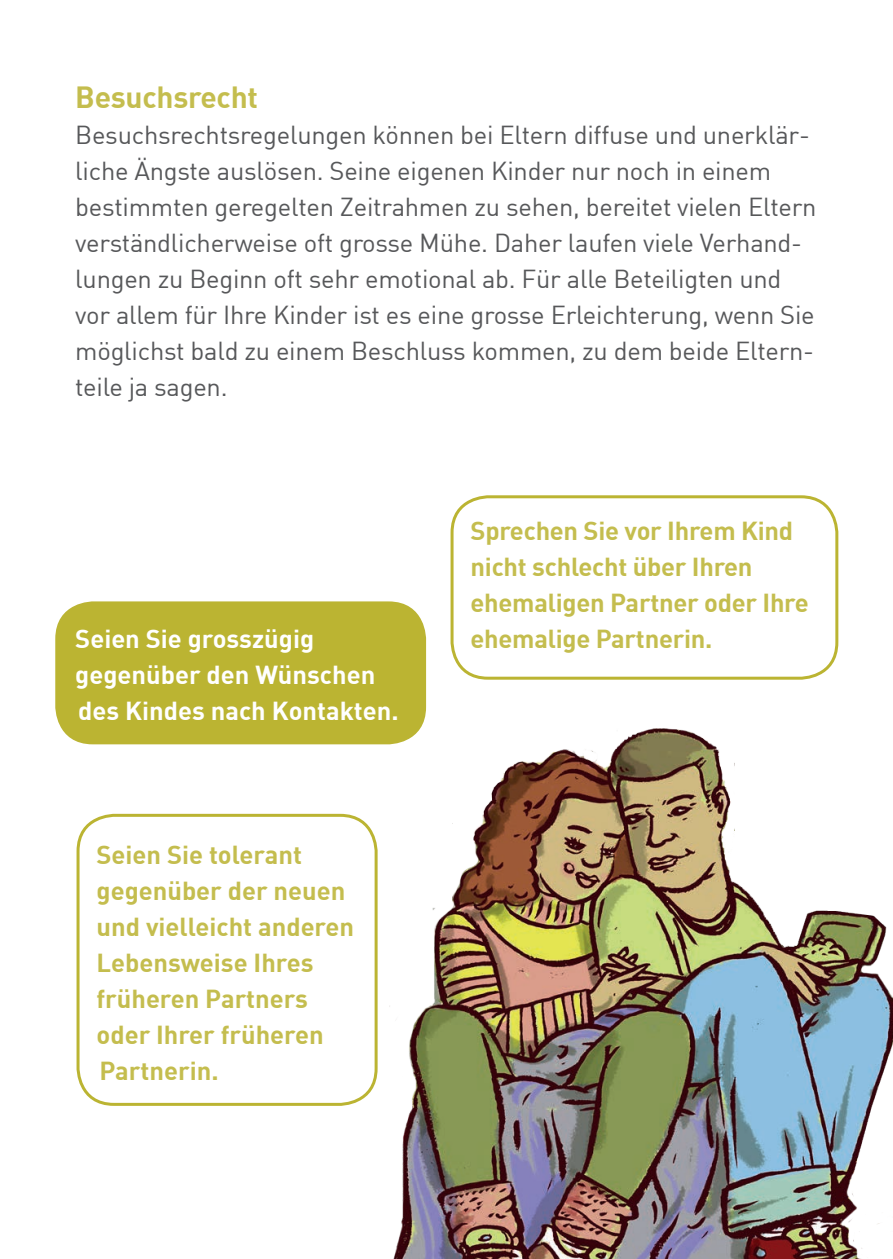
<style>
.page{position:relative;width:893px;height:1259px;background:#fff}
.page>*{position:absolute;margin:0;border:0;box-sizing:border-box;transform-origin:0 0}
.t1{font:700 30px "DIN";letter-spacing:-.01em;color:#c4bd4e}
.t2{font:25.5px/36px "DIN";letter-spacing:-.01em;color:#57585a}
.t3{font:700 25.5px/36px "DIN";letter-spacing:-.01em;color:#c4bd4e}
.t4{font:700 25.5px/36px "DIN";color:#fff}
</style>
<div class="page">
<img style="left:387px;top:716px;width:506px;height:543px">
<div style="left:451px;top:495px;width:387px;height:184px;border:3px solid #bbb432;border-radius:36px"></div>
<div style="left:57px;top:603px;width:368px;height:140px;background:#bbb432;border-radius:36px"></div>
<div style="left:55px;top:601px;width:371px;height:143px;border:3px solid #bbb432;border-radius:36px"></div>
<div style="left:77px;top:814px;width:301px;height:292px;border:3px solid #bbb432;border-radius:36px"></div>
<p class="t1" style="left:75px;top:78px;width:184px">Besuchsrecht</p>
<p class="t2" style="left:75px;top:116px;width:743px">Besuchsrechtsregelungen können bei Eltern diffuse und unerklär&shy;liche Ängste auslösen. Seine eigenen Kinder nur noch in einem bestimmten geregelten Zeitrahmen zu sehen, bereitet vielen Eltern verständlicherweise oft grosse Mühe. Daher laufen viele Verhand&shy;lungen zu Beginn oft sehr emotional ab. Für alle Beteiligten und vor allem für Ihre Kinder ist es eine grosse Erleichterung, wenn Sie möglichst bald zu einem Beschluss kommen, zu dem beide Eltern&shy;teile ja sagen.</p>
<p class="t3" style="left:471px;top:512px;width:340px">Sprechen Sie vor Ihrem Kind nicht schlecht über Ihren ehemaligen Partner oder Ihre</p>
<p class="t4" style="left:75px;top:620px;width:240px">Seien Sie grosszügig</p>
<p class="t3" style="left:471px;top:620px;width:243px">ehemalige Partnerin.</p>
<p class="t4" style="left:75px;top:656px;width:325px">gegenüber den Wünschen des Kindes nach Kontakten.</p>
<p class="t3" style="left:97px;top:836px;width:259px">Seien Sie tolerant gegenüber der neuen und vielleicht anderen<br>Lebensweise Ihres früheren Partners oder Ihrer früheren<br>Partnerin.</p>
</div>
